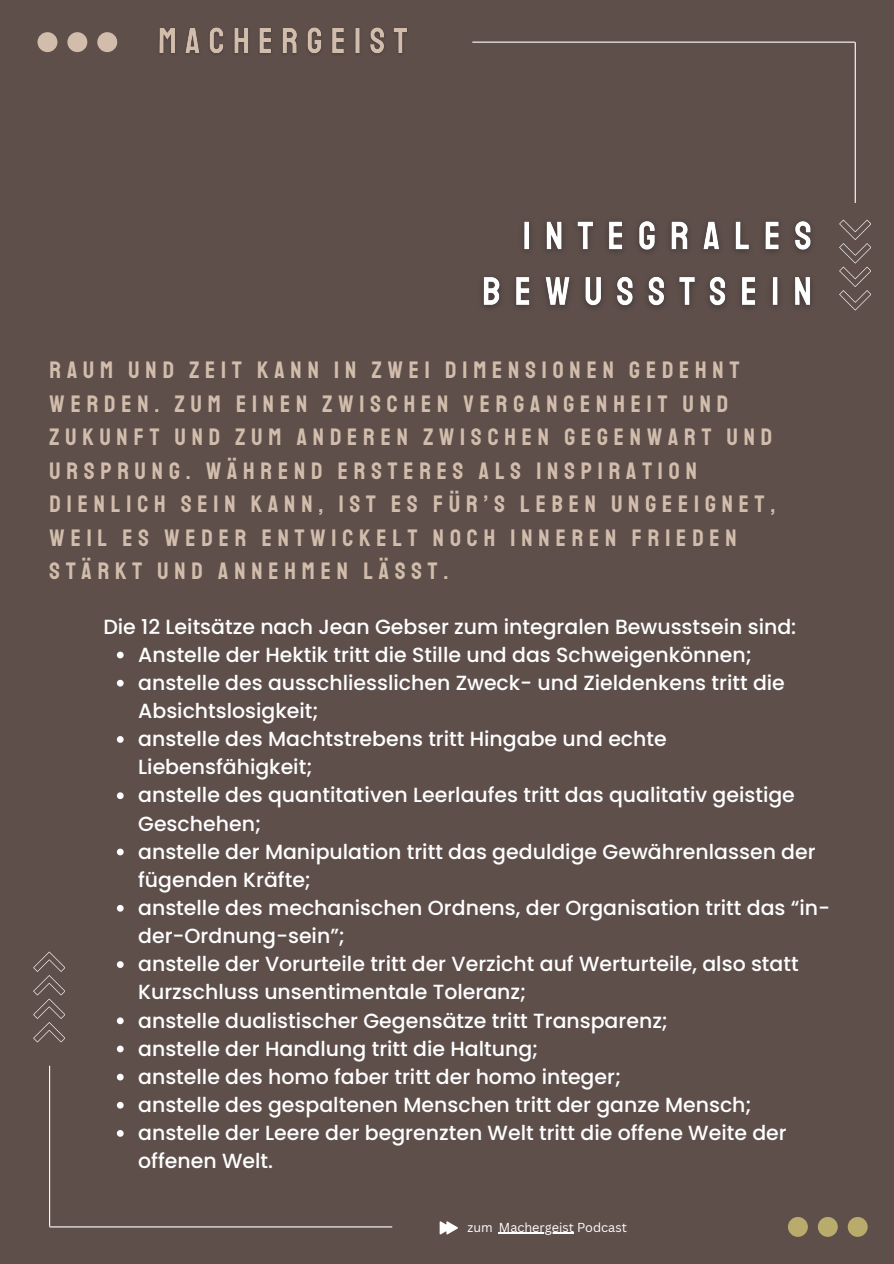
<style>
.page{position:relative;width:894px;height:1264px;background:#fff}
.page>*{position:absolute;margin:0;border:0;box-sizing:border-box;transform-origin:0 0}
.t1{font:24px/33.5px "Staatliches";letter-spacing:.245em;color:#d2bdac}
.t2{font:500 20.4px/28.2px "Poppins";color:#fff}
.t3{font:12.6px "Canva Sans";color:#fff}
</style>
<div class="page">
<div style="left:0;top:0;width:893px;height:1263px;background:#5e4f4b"></div>
<svg style="left:33px;top:951px;width:32px;height:91px"></svg>
<svg style="left:839px;top:220px;width:31px;height:90px"></svg>
<hr style="left:50px;top:1226px;width:342px;height:1px;background:#fff">
<hr style="left:49px;top:1065px;width:1px;height:161px;background:#fff">
<hr style="left:472px;top:42px;width:382px;height:1px;background:#fff">
<hr style="left:854px;top:42px;width:1px;height:161px;background:#fff">
<svg style="left:788px;top:1217px;width:79px;height:19px"></svg>
<svg style="left:37px;top:32px;width:80px;height:20px"></svg>
<svg style="left:439px;top:1221px;width:19px;height:13px"></svg>
<img style="left:483px;top:221px;width:328px;height:87px">
<img style="left:159px;top:27px;width:249px;height:27px">
<svg style="left:117px;top:651px;width:7px;height:7px"></svg>
<svg style="left:117px;top:679px;width:7px;height:7px"></svg>
<svg style="left:117px;top:736px;width:7px;height:6px"></svg>
<svg style="left:117px;top:792px;width:7px;height:7px"></svg>
<svg style="left:117px;top:848px;width:7px;height:7px"></svg>
<svg style="left:117px;top:904px;width:7px;height:7px"></svg>
<svg style="left:117px;top:961px;width:7px;height:6px"></svg>
<svg style="left:117px;top:1017px;width:7px;height:7px"></svg>
<svg style="left:117px;top:1045px;width:7px;height:7px"></svg>
<svg style="left:117px;top:1073px;width:7px;height:7px"></svg>
<svg style="left:117px;top:1101px;width:7px;height:7px"></svg>
<svg style="left:117px;top:1130px;width:7px;height:6px"></svg>
<hr style="left:499px;top:1232px;width:75px;height:1px;background:#fff">
<p class="t1" style="left:50px;top:354px;width:727px">RAUM UND ZEIT KANN IN ZWEI DIMENSIONEN GEDEHNT WERDEN. ZUM EINEN ZWISCHEN VERGANGENHEIT UND ZUKUNFT UND ZUM ANDEREN ZWISCHEN GEGENWART UND URSPRUNG. WÄHREND ERSTERES ALS INSPIRATION DIENLICH SEIN KANN, IST ES FÜR’S LEBEN UNGEEIGNET, WEIL ES WEDER ENTWICKELT NOCH INNEREN FRIEDEN STÄRKT UND ANNEHMEN LÄSST.</p>
<p class="t2" style="left:103px;top:612px;width:694px">Die 12 Leitsätze nach Jean Gebser zum integralen Bewusstsein sind:</p>
<h3 class="t2" style="left:138px;top:640px;width:615px">Anstelle der Hektik tritt die Stille und das Schweigenkönnen;</h3>
<h4 class="t2" style="left:138px;top:668px;width:648px">anstelle des ausschliesslichen Zweck- und Zieldenkens tritt die<br>Absichtslosigkeit;</h4>
<p class="t2" style="left:138px;top:725px;width:530px">anstelle des Machtstrebens tritt Hingabe und echte<br>Liebensfähigkeit;</p>
<p class="t2" style="left:138px;top:781px;width:658px">anstelle des quantitativen Leerlaufes tritt das qualitativ geistige<br>Geschehen;</p>
<p class="t2" style="left:138px;top:837px;width:678px">anstelle der Manipulation tritt das geduldige Gewährenlassen der fügenden Kräfte;</p>
<p class="t2" style="left:138px;top:893px;width:693px">anstelle des mechanischen Ordnens, der Organisation tritt das “in&shy;der-Ordnung-sein”;</p>
<p class="t2" style="left:138px;top:950px;width:661px">anstelle der Vorurteile tritt der Verzicht auf Werturteile, also statt<br>Kurzschluss unsentimentale Toleranz;</p>
<p class="t2" style="left:138px;top:1006px;width:531px">anstelle dualistischer Gegensätze tritt Transparenz;</p>
<p class="t2" style="left:138px;top:1034px;width:401px">anstelle der Handlung tritt die Haltung;</p>
<p class="t2" style="left:138px;top:1062px;width:484px">anstelle des homo faber tritt der homo integer;</p>
<p class="t2" style="left:138px;top:1090px;width:615px">anstelle des gespaltenen Menschen tritt der ganze Mensch;</p>
<p class="t2" style="left:138px;top:1118px;width:650px">anstelle der Leere der begrenzten Welt tritt die offene Weite der offenen Welt.</p>
<p class="t3" style="left:467px;top:1217px;width:27px">zum</p>
<p class="t3" style="left:499px;top:1217px;width:129px">Machergeist Podcast</p>
</div>
